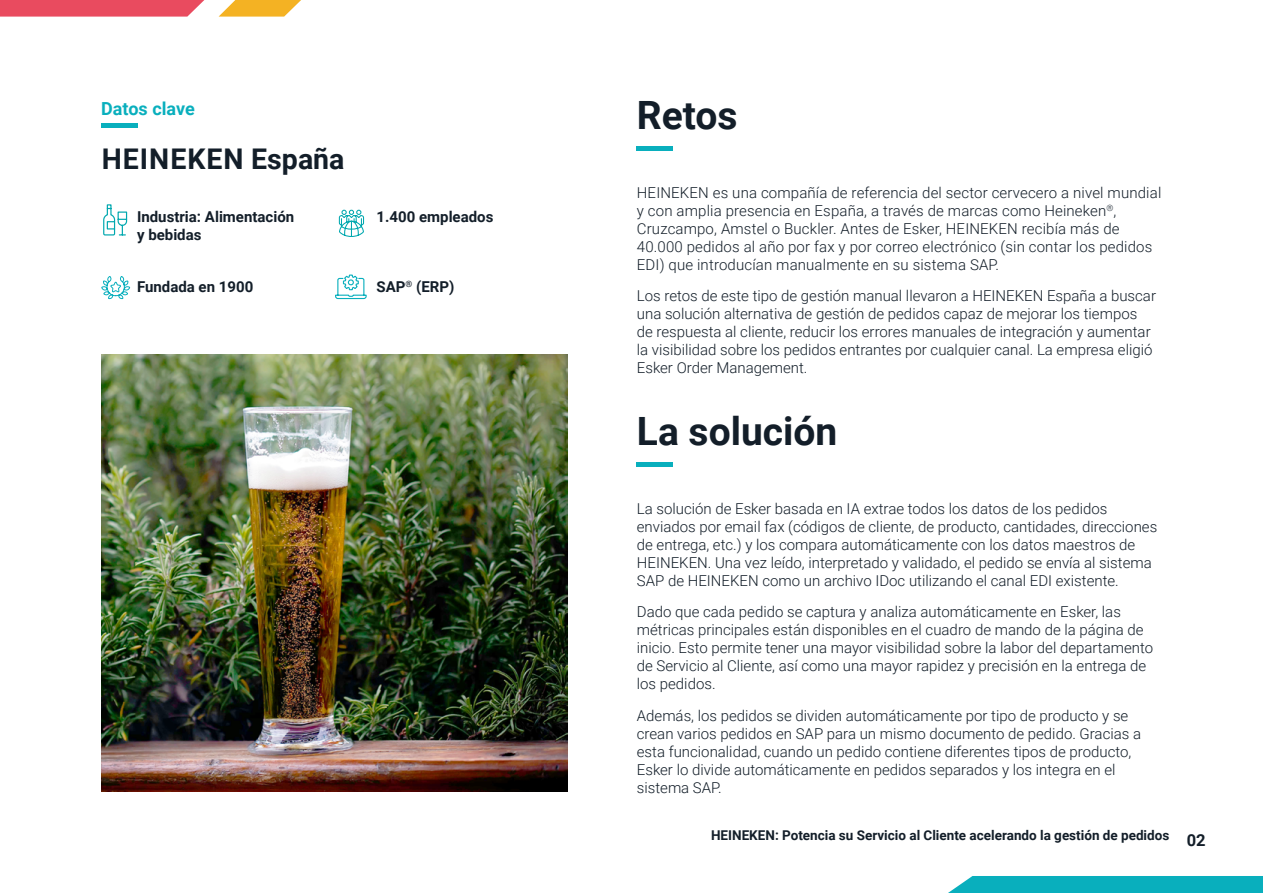
<style>
.page{position:relative;width:1263px;height:893px;background:#fff}
.page>*{position:absolute;margin:0;border:0;box-sizing:border-box;transform-origin:0 0}
.t1{font:700 39px "Roboto";color:#131e29}
.t2{font:700 28.5px "Roboto";letter-spacing:.035em;color:#131e29}
.t3{font:700 18px "Roboto";color:#09afbd}
.t4{font:700 16.5px "Roboto";color:#131e29}
.t5{font:300 15px/18px "Roboto";color:#131e29}
.t6{font:700 15px/18px "Roboto";color:#131e29}
.t7{font:700 13.5px "Roboto";color:#131e29}
</style>
<div class="page">
<svg style="left:0;top:0;width:204px;height:17px;background:#ea5669"></svg>
<svg style="left:219px;top:0;width:82px;height:17px"></svg>
<div style="left:948px;top:876px;width:315px;height:17px;background:#09afbd"></div>
<hr style="left:101px;top:123px;width:36px;height:4px;background:#09afbd">
<svg style="left:335px;top:274px;width:32px;height:26px"></svg>
<div style="left:637px;top:146px;width:36px;height:5px;background:#09afbd"></div>
<hr style="left:637px;top:462px;width:36px;height:4px;background:#09afbd">
<img style="left:101px;top:355px;width:467px;height:437px">
<svg style="left:101px;top:276px;width:30px;height:24px"></svg>
<svg style="left:338px;top:209px;width:27px;height:28px"></svg>
<svg style="left:103px;top:204px;width:25px;height:32px"></svg>
<p class="t3" style="left:101px;top:96px;width:95px">Datos clave</p>
<h2 class="t2" style="left:102px;top:139px;width:244px">HEINEKEN España</h2>
<p class="t6" style="left:137px;top:208px;width:159px">Industria: Alimentación y bebidas</p>
<p class="t6" style="left:137px;top:277px;width:118px">Fundada en 1900</p>
<p class="t6" style="left:377px;top:208px;width:118px">1.400 empleados</p>
<p class="t6" style="left:377px;top:277px;width:79px">SAP<sup>®</sup> (ERP)</p>
<h1 class="t1" style="left:637px;top:88px;width:102px">Retos</h1>
<p class="t5" style="left:637px;top:183px;width:526px">HEINEKEN es una compañía de referencia del sector cervecero a nivel mundial y con amplia presencia en España, a través de marcas como Heineken<sup>®</sup>, Cruzcampo, Amstel o Buckler. Antes de Esker, HEINEKEN recibía más de 40.000 pedidos al año por fax y por correo electrónico (sin contar los pedidos EDI) que introducían manualmente en su sistema SAP.</p>
<p class="t5" style="left:637px;top:286px;width:521px">Los retos de este tipo de gestión manual llevaron a HEINEKEN España a buscar una solución alternativa de gestión de pedidos capaz de mejorar los tiempos de respuesta al cliente, reducir los errores manuales de integración y aumentar la visibilidad sobre los pedidos entrantes por cualquier canal. La empresa eligió Esker Order Management.</p>
<h1 class="t1" style="left:637px;top:404px;width:202px">La solución</h1>
<p class="t5" style="left:637px;top:499px;width:522px">La solución de Esker basada en IA extrae todos los datos de los pedidos enviados por email fax (códigos de cliente, de producto, cantidades, direcciones de entrega, etc.) y los compara automáticamente con los datos maestros de HEINEKEN. Una vez leído, interpretado y validado, el pedido se envía al sistema SAP de HEINEKEN como un archivo IDoc utilizando el canal EDI existente.</p>
<p class="t5" style="left:637px;top:602px;width:518px">Dado que cada pedido se captura y analiza automáticamente en Esker, las métricas principales están disponibles en el cuadro de mando de la página de inicio. Esto permite tener una mayor visibilidad sobre la labor del departamento de Servicio al Cliente, así como una mayor rapidez y precisión en la entrega de los pedidos.</p>
<p class="t5" style="left:637px;top:706px;width:506px">Además, los pedidos se dividen automáticamente por tipo de producto y se crean varios pedidos en SAP para un mismo documento de pedido. Gracias a esta funcionalidad, cuando un pedido contiene diferentes tipos de producto, Esker lo divide automáticamente en pedidos separados y los integra en el sistema SAP.</p>
<p class="t7" style="left:711px;top:826px;width:460px">HEINEKEN: Potencia su Servicio al Cliente acelerando la gestión de pedidos</p>
<p class="t4" style="left:1187px;top:828px;width:20px">02</p>
</div>
